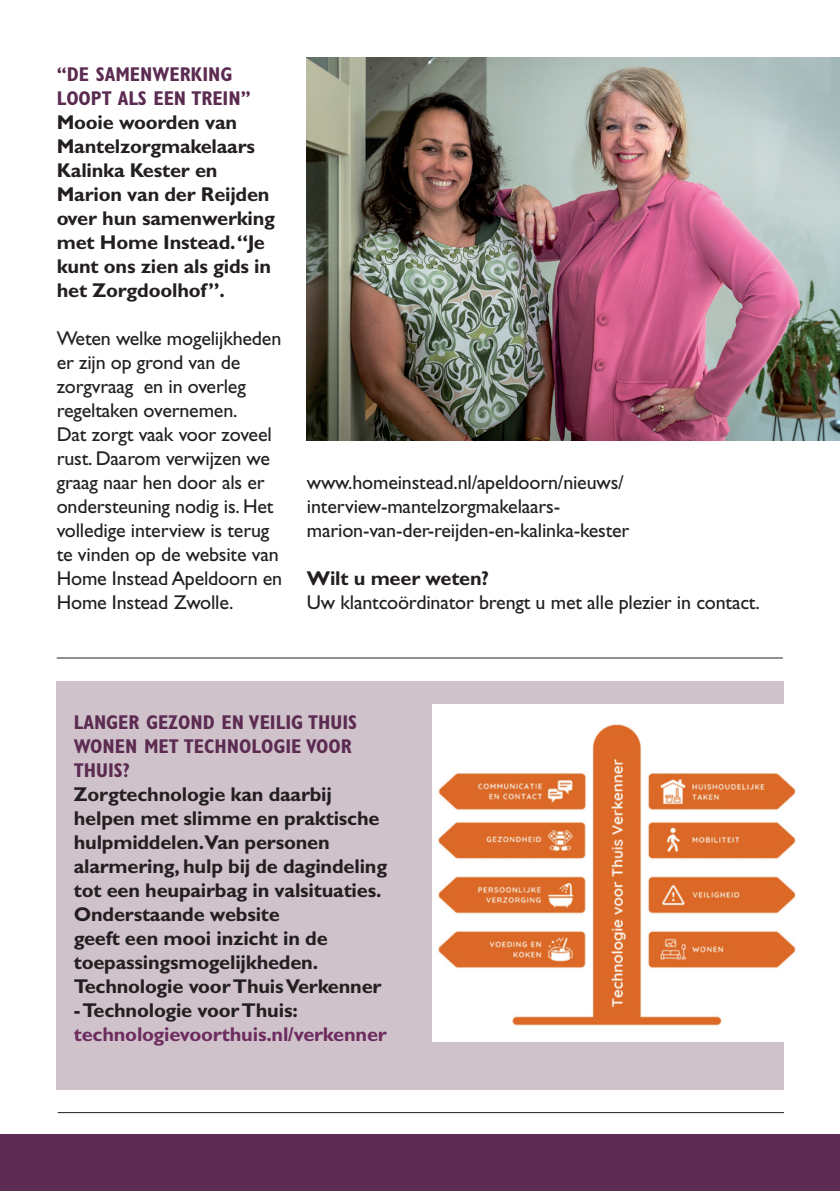
<style>
.page{position:relative;width:840px;height:1191px;background:#fff}
.page>*{position:absolute;margin:0;border:0;box-sizing:border-box;transform-origin:0 0}
.t1{font:700 20px/24px "Gill Sans Std";letter-spacing:-.01em;color:#231f20}
.t2{font:20px/24px "Gill Sans Std";letter-spacing:-.01em;color:#231f20}
.t3{font:700 condensed 20px/24px "Gill Sans Std";color:#5c2b51}
.t4{font:700 20px "Gill Sans Std";letter-spacing:-.01em;color:#6d2c5f}
</style>
<div class="page">
<div style="left:0;top:1134px;width:839px;height:57px;background:#5c2b51"></div>
<hr style="left:57px;top:657px;width:725px;height:1px;background:#231f20">
<hr style="left:58px;top:1112px;width:725px;height:1px;background:#231f20">
<div style="left:57px;top:681px;width:351px;height:408px;background:#cfc2cb"></div>
<div style="left:408px;top:681px;width:375px;height:408px;background:#cfc2cb"></div>
<img style="left:432px;top:705px;width:363px;height:336px">
<img style="left:307px;top:57px;width:532px;height:384px">
<p class="t3" style="left:57px;top:62px;width:195px">“DE SAMENWERKING<br>LOOPT ALS EEN TREIN”</p>
<p class="t1" style="left:57px;top:110px;width:220px">Mooie woorden van<br>Mantelzorgmakelaars<br>Kalinka Kester en<br>Marion van der Reijden over hun samenwerking met Home Instead.“Je kunt ons zien als gids in het Zorgdoolhof”.</p>
<p class="t2" style="left:57px;top:326px;width:227px">Weten welke mogelijkheden er zijn op grond van de zorgvraag en in overleg regeltaken overnemen.<br>Dat zorgt vaak voor zoveel rust. Daarom verwijzen we graag naar hen door als er ondersteuning nodig is. Het volledige interview is terug te vinden op de website van<br>Home Instead Apeldoorn en<br>Home Instead Zwolle.</p>
<p class="t2" style="left:307px;top:470px;width:324px">www.homeinstead.nl/apeldoorn/nieuws/ interview-mantelzorgmakelaars&shy;marion-van-der-reijden-en-kalinka-kester</p>
<p class="t1" style="left:307px;top:566px;width:184px">Wilt u meer weten?</p>
<p class="t2" style="left:307px;top:590px;width:454px">Uw klantcoördinator brengt u met alle plezier in contact.</p>
<p class="t3" style="left:74px;top:710px;width:285px">LANGER GEZOND EN VEILIG THUIS<br>WONEN MET TECHNOLOGIE VOOR<br>THUIS?</p>
<p class="t1" style="left:74px;top:782px;width:315px">Zorgtechnologie kan daarbij helpen met slimme en praktische hulpmiddelen.Van personen alarmering, hulp bij de dagindeling tot een heupairbag in valsituaties.<br>Onderstaande website<br>geeft een mooi inzicht in de toepassingsmogelijkheden.<br>Technologie voor Thuis Verkenner</p>
<p class="t1" style="left:74px;top:998px;width:225px">- Technologie voor Thuis:</p>
<p class="t4" style="left:74px;top:1022px;width:314px">technologievoorthuis.nl/verkenner</p>
</div>
